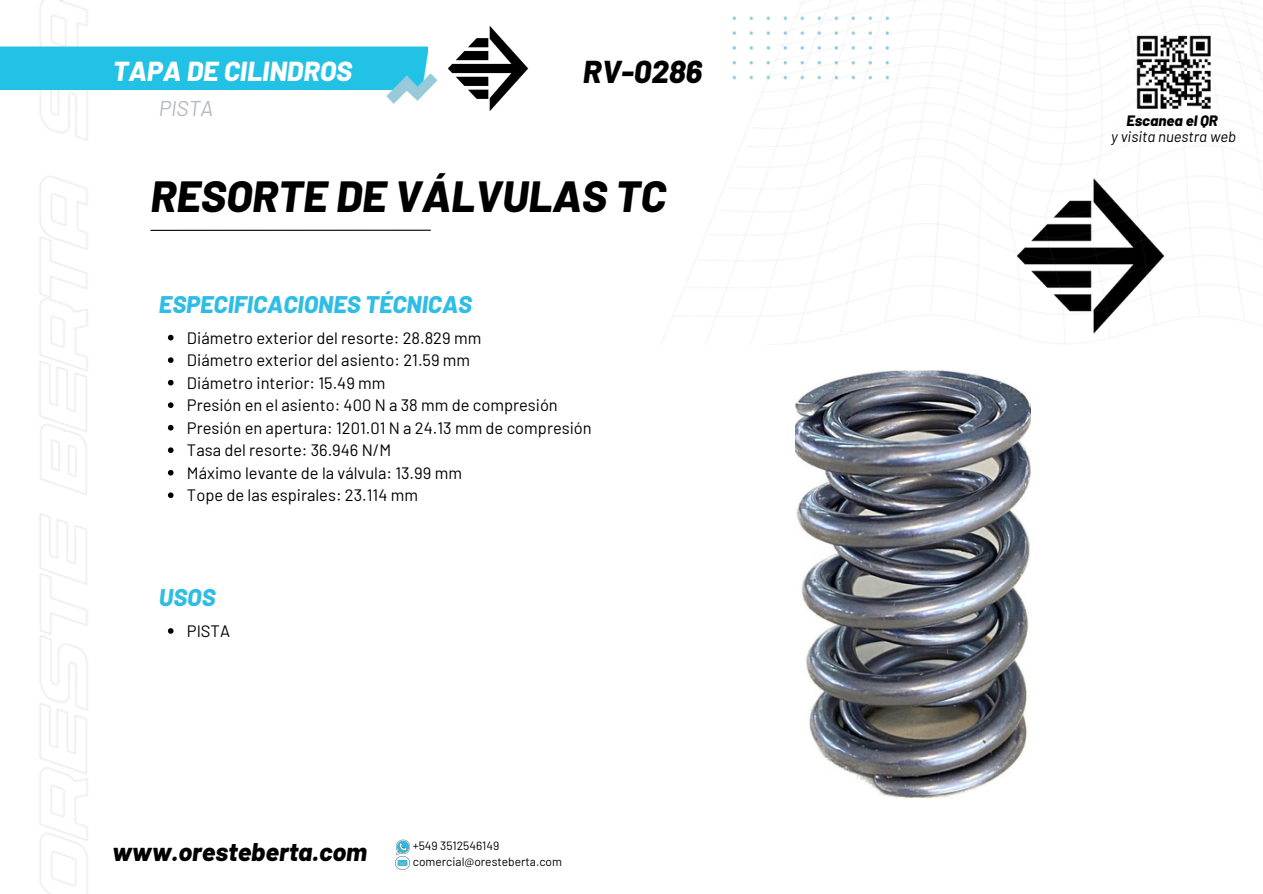
<style>
.page{position:relative;width:1263px;height:894px;background:#fff}
.page>*{position:absolute;margin:0;border:0;box-sizing:border-box;transform-origin:0 0}
.t1{font:italic 800 43.5px "Barlow";color:#000}
.t2{font:italic 800 31.5px "Barlow";color:#000}
.t3{font:italic 800 27.45px "Barlow";color:#fff}
.t4{font:italic 800 25.5px "Barlow";color:#000}
.t5{font:italic 800 24px "Barlow";color:#30bde5}
.t6{font:italic 21.45px "Barlow";color:#b5b9c3}
.t7{font:16.5px "Barlow";color:#000}
.t8{font:italic 15px "Barlow";color:#000}
.t9{font:italic 800 15px "Barlow";color:#000}
.t10{font:12px "Barlow";color:#000}
</style>
<div class="page">
<img style="left:795px;top:370px;width:235px;height:427px">
<hr style="left:150px;top:229px;width:281px;height:2px;background:#000">
<img style="left:26px;top:0;width:75px;height:893px">
<div style="left:0;top:47px;width:428px;height:42px;background:#22c1e6"></div>
<img style="left:396px;top:839px;width:13px;height:30px">
<img style="left:726px;top:0;width:537px;height:344px">
<img style="left:1125px;top:24px;width:97px;height:97px">
<svg style="left:168px;top:628px;width:6px;height:5px"></svg>
<svg style="left:168px;top:335px;width:6px;height:5px"></svg>
<svg style="left:168px;top:357px;width:6px;height:6px"></svg>
<svg style="left:168px;top:380px;width:6px;height:5px"></svg>
<svg style="left:168px;top:402px;width:6px;height:6px"></svg>
<svg style="left:168px;top:425px;width:6px;height:5px"></svg>
<svg style="left:168px;top:447px;width:6px;height:6px"></svg>
<svg style="left:168px;top:470px;width:6px;height:5px"></svg>
<svg style="left:168px;top:492px;width:6px;height:6px"></svg>
<img style="left:447px;top:26px;width:82px;height:85px">
<img style="left:385px;top:70px;width:53px;height:34px">
<h2 class="t3" style="left:113px;top:54px;width:241px">TAPA DE CILINDROS</h2>
<h3 class="t6" style="left:159px;top:95px;width:56px">PISTA</h3>
<p class="t2" style="left:583px;top:51px;width:121px">RV-0286</p>
<p class="t1" style="left:150px;top:168px;width:517px">RESORTE DE VÁLVULAS TC</p>
<p class="t5" style="left:159px;top:289px;width:315px">ESPECIFICACIONES TÉCNICAS</p>
<h5 class="t7" style="left:187px;top:327px;width:296px">Diámetro exterior del resorte: 28.829 mm</h5>
<p class="t7" style="left:187px;top:350px;width:285px">Diámetro exterior del asiento: 21.59 mm</p>
<p class="t7" style="left:187px;top:372px;width:200px">Diámetro interior: 15.49 mm</p>
<p class="t7" style="left:187px;top:395px;width:372px">Presión en el asiento: 400 N a 38 mm de compresión</p>
<p class="t7" style="left:187px;top:417px;width:406px">Presión en apertura: 1201.01 N a 24.13 mm de compresión</p>
<p class="t7" style="left:187px;top:440px;width:206px">Tasa del resorte: 36.946 N/M</p>
<p class="t7" style="left:187px;top:462px;width:277px">Máximo levante de la válvula: 13.99 mm</p>
<p class="t7" style="left:187px;top:485px;width:233px">Tope de las espirales: 23.114 mm</p>
<p class="t5" style="left:159px;top:582px;width:58px">USOS</p>
<h6 class="t7" style="left:187px;top:620px;width:45px">PISTA</h6>
<h1 class="t4" style="left:112px;top:834px;width:257px">www.oresteberta.com</h1>
<h5 class="t10" style="left:413px;top:838px;width:88px">+549 3512546149</h5>
<p class="t10" style="left:413px;top:854px;width:151px">comercial@oresteberta.com</p>
<p class="t9" style="left:1126px;top:111px;width:93px">Escanea el QR</p>
<p class="t8" style="left:1111px;top:127px;width:127px">y visita nuestra web</p>
</div>
